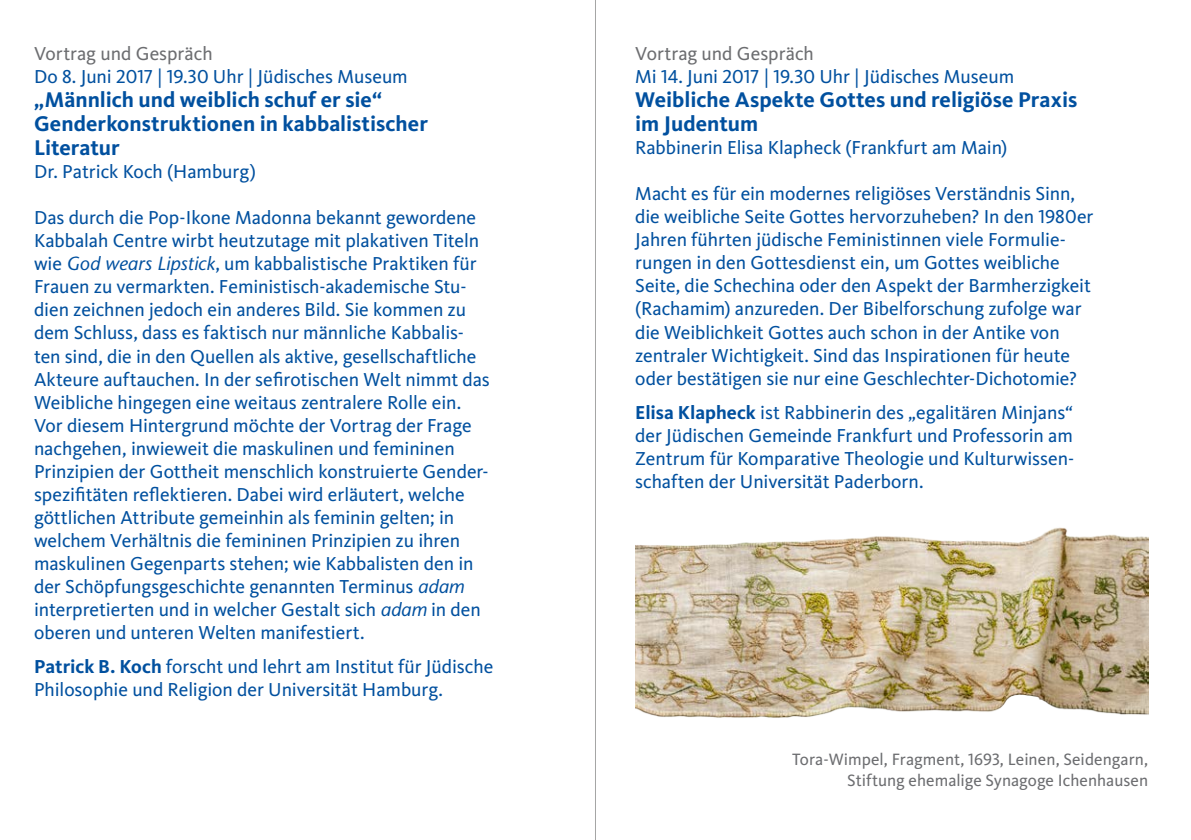
<style>
.page{position:relative;width:1191px;height:840px;background:#fff}
.page>*{position:absolute;margin:0;border:0;box-sizing:border-box;transform-origin:0 0}
.t1{font:700 22px/24px "Kievit OT";color:#01509f}
.t2{font:19.4px/23px "Kievit OT";letter-spacing:-.005em;color:#01509f}
.t3{font:19.4px "Kievit OT";color:#6c6d70}
.t4{font:17px/21px "Kievit OT";color:#6c6d70;text-align:right}
.s1{font-family:"Stone Sans";font-style:italic;font-size:19px}
.s2{font-weight:700}
</style>
<div class="page">
<hr style="left:595px;top:0;width:1px;height:839px;background:#a5a6a5">
<img style="left:635px;top:527px;width:513px;height:191px">
<p class="t3" style="left:34px;top:43px;width:180px">Vortrag und Gespräch</p>
<p class="t2" style="left:34px;top:65px;width:375px">Do 8. Juni 2017 | 19.30 Uhr | Jüdisches Museum</p>
<p class="t1" style="left:34px;top:88px;width:395px">„Männlich und weiblich schuf er sie“<br>Genderkonstruktionen in kabbalistischer<br>Literatur</p>
<p class="t2" style="left:34px;top:160px;width:223px">Dr. Patrick Koch (Hamburg)</p>
<p class="t2" style="left:34px;top:206px;width:457px">Das durch die Pop-Ikone Madonna bekannt gewordene Kabbalah Centre wirbt heutzutage mit plakativen Titeln wie <span class="s1">God wears Lipstick</span>, um kabbalistische Praktiken für Frauen zu vermarkten. Feministisch-akademische Stu&shy;dien zeichnen jedoch ein anderes Bild. Sie kommen zu dem Schluss, dass es faktisch nur männliche Kabbalis&shy;ten sind, die in den Quellen als aktive, gesellschaftliche Akteure auftauchen. In der sefirotischen Welt nimmt das Weibliche hingegen eine weitaus zentralere Rolle ein.<br>Vor diesem Hintergrund möchte der Vortrag der Frage nachgehen, inwieweit die maskulinen und femininen Prinzipien der Gottheit menschlich konstruierte Gender&shy;spezifitäten reflektieren. Dabei wird erläutert, welche göttlichen Attribute gemeinhin als feminin gelten; in welchem Verhältnis die femininen Prinzipien zu ihren maskulinen Gegenparts stehen; wie Kabbalisten den in der Schöpfungsgeschichte genannten Terminus <span class="s1">adam </span>interpretierten und in welcher Gestalt sich <span class="s1">adam</span> in den oberen und unteren Welten manifestiert.</p>
<p class="t2" style="left:34px;top:654px;width:461px"><span class="s2">Patrick B. Koch</span> forscht und lehrt am Institut für Jüdische<br>Philosophie und Religion der Universität Hamburg.</p>
<p class="t3" style="left:635px;top:43px;width:180px">Vortrag und Gespräch</p>
<p class="t2" style="left:635px;top:65px;width:380px">Mi 14. Juni 2017 | 19.30 Uhr | Jüdisches Museum</p>
<p class="t1" style="left:635px;top:88px;width:443px">Weibliche Aspekte Gottes und religiöse Praxis im Judentum</p>
<p class="t2" style="left:635px;top:136px;width:374px">Rabbinerin Elisa Klapheck (Frankfurt am Main)</p>
<p class="t2" style="left:635px;top:182px;width:460px">Macht es für ein modernes religiöses Verständnis Sinn, die weibliche Seite Gottes hervorzuheben? In den 1980er Jahren führten jüdische Feministinnen viele Formulie&shy;rungen in den Gottesdienst ein, um Gottes weibliche Seite, die Schechina oder den Aspekt der Barmherzigkeit (Rachamim) anzureden. Der Bibelforschung zufolge war die Weiblichkeit Gottes auch schon in der Antike von zentraler Wichtigkeit. Sind das Inspirationen für heute oder bestätigen sie nur eine Geschlechter-Dichotomie?</p>
<p class="t2" style="left:635px;top:400px;width:440px;text-align:justify"><span class="s2">Elisa Klapheck</span> ist Rabbinerin des „egalitären Minjans“ der Jüdischen Gemeinde Frankfurt und Professorin am Zentrum für Komparative Theologie und Kulturwissen&shy;schaften der Universität Paderborn.</p>
<p class="t4" style="left:792px;top:748px;width:357px">Tora-Wimpel, Fragment, 1693, Leinen, Seidengarn,<br>Stiftung ehemalige Synagoge Ichenhausen</p>
</div>
